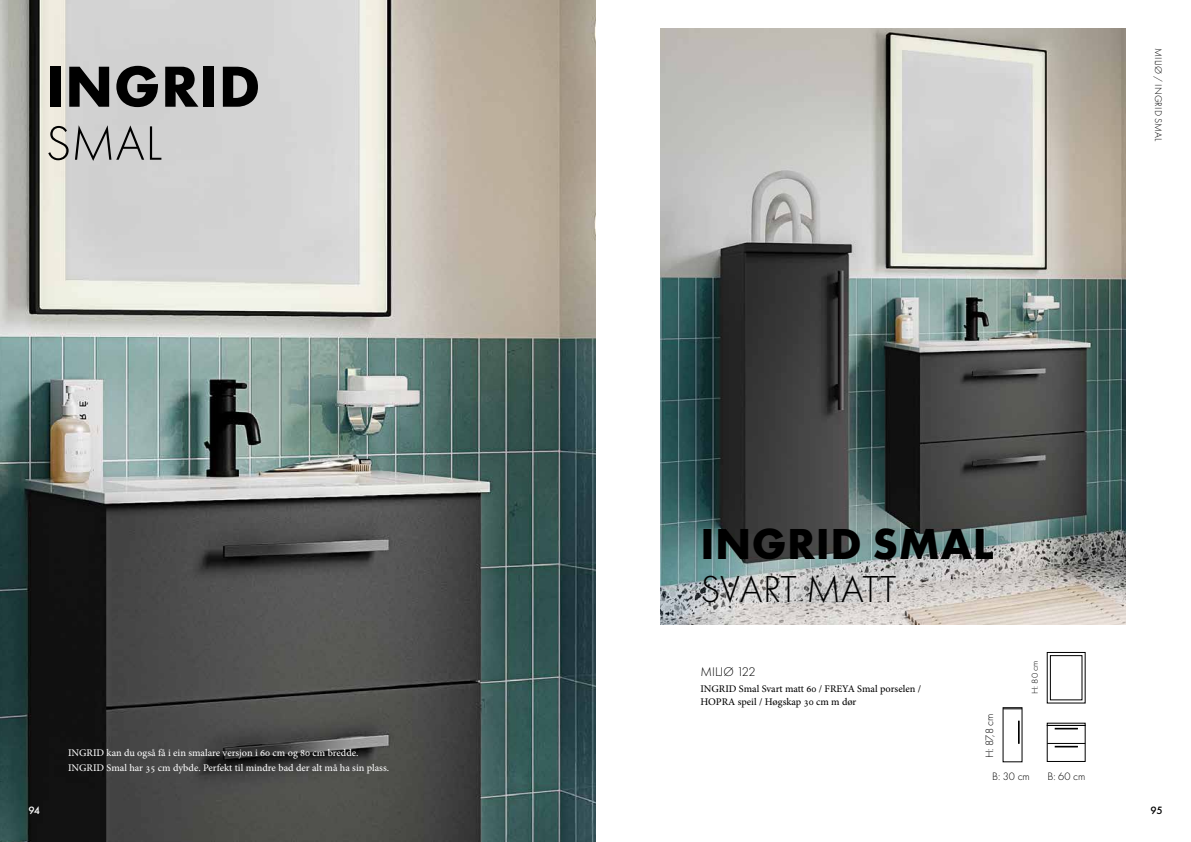
<style>
.page{position:relative;width:1191px;height:842px;background:#fff}
.page>*{position:absolute;margin:0;border:0;box-sizing:border-box;transform-origin:0 0}
.t1{font:700 60px "Futura PT";letter-spacing:.01em;color:#000}
.t2{font:300 50px "Futura PT";color:#000}
.t3{font:700 45px "Futura PT";letter-spacing:.01em;color:#000}
.t4{font:300 39px "Futura PT";letter-spacing:-.01em;color:#000}
.t5{font:300 13px "Futura PT";letter-spacing:.01em;color:#000}
.t6{font:300 11.1px "Futura PT";color:#000}
.t7{font:500 11px "Futura PT";color:#fff}
.t8{font:500 11px "Futura PT";color:#000}
.t9{font:10px/15px "Adobe Hebrew";color:#fff}
.t10{font:10px/13px "Adobe Hebrew";color:#000}
.t11{font:300 10px "Futura PT";letter-spacing:.01em;color:#000}
.t12{font:300 8.9px "Futura PT";color:#000;scale:1.07 1}
</style>
<div class="page">
<img style="left:0;top:0;width:595px;height:842px">
<img style="left:660px;top:28px;width:465px;height:596px">
<svg style="left:1055px;top:728px;width:22px;height:1px"></svg>
<svg style="left:1018px;top:721px;width:1px;height:22px"></svg>
<svg style="left:1055px;top:746px;width:22px;height:1px"></svg>
<hr style="left:1047px;top:743px;width:38px;height:1px;background:#000">
<svg style="left:1003px;top:709px;width:19px;height:1px"></svg>
<div style="left:1050px;top:655px;width:32px;height:45px;border:1px solid #000"></div>
<h1 class="t1" style="left:46px;top:48px;width:216px">INGRID</h1>
<h2 class="t2" style="left:46px;top:115px;width:118px">SMAL</h2>
<p class="t9" style="left:68px;top:745px;width:323px">INGRID kan du også få i ein smalare versjon i 60 cm og 80 cm bredde.<br>INGRID Smal har 35 cm dybde. Perfekt til mindre bad der alt må ha sin plass.</p>
<p class="t11" style="left:1164px;top:48px;width:95px;rotate:90deg">MILJØ / INGRID SMAL</p>
<h3 class="t3" style="left:700px;top:515px;width:295px">INGRID SMAL</h3>
<h3 class="t4" style="left:700px;top:567px;width:197px">SVART MATT</h3>
<h3 class="t5" style="left:700px;top:664px;width:57px">MILJØ 122</h3>
<p class="t10" style="left:700px;top:682px;width:222px">INGRID Smal Svart matt 60 / FREYA Smal porselen /<br>HOPRA speil / Høgskap 30 cm m dør</p>
<p class="t6" style="left:983px;top:758px;width:47px;rotate:-90deg">H: 87,8 cm</p>
<p class="t12" style="left:1029px;top:694px;width:33px;rotate:-90deg">H: 80 cm</p>
<p class="t6" style="left:992px;top:770px;width:39px">B: 30 cm</p>
<p class="t6" style="left:1047px;top:770px;width:39px">B: 60 cm</p>
<p class="t7" style="left:28px;top:803px;width:13px">94</p>
<p class="t8" style="left:1150px;top:803px;width:13px">95</p>
</div>
